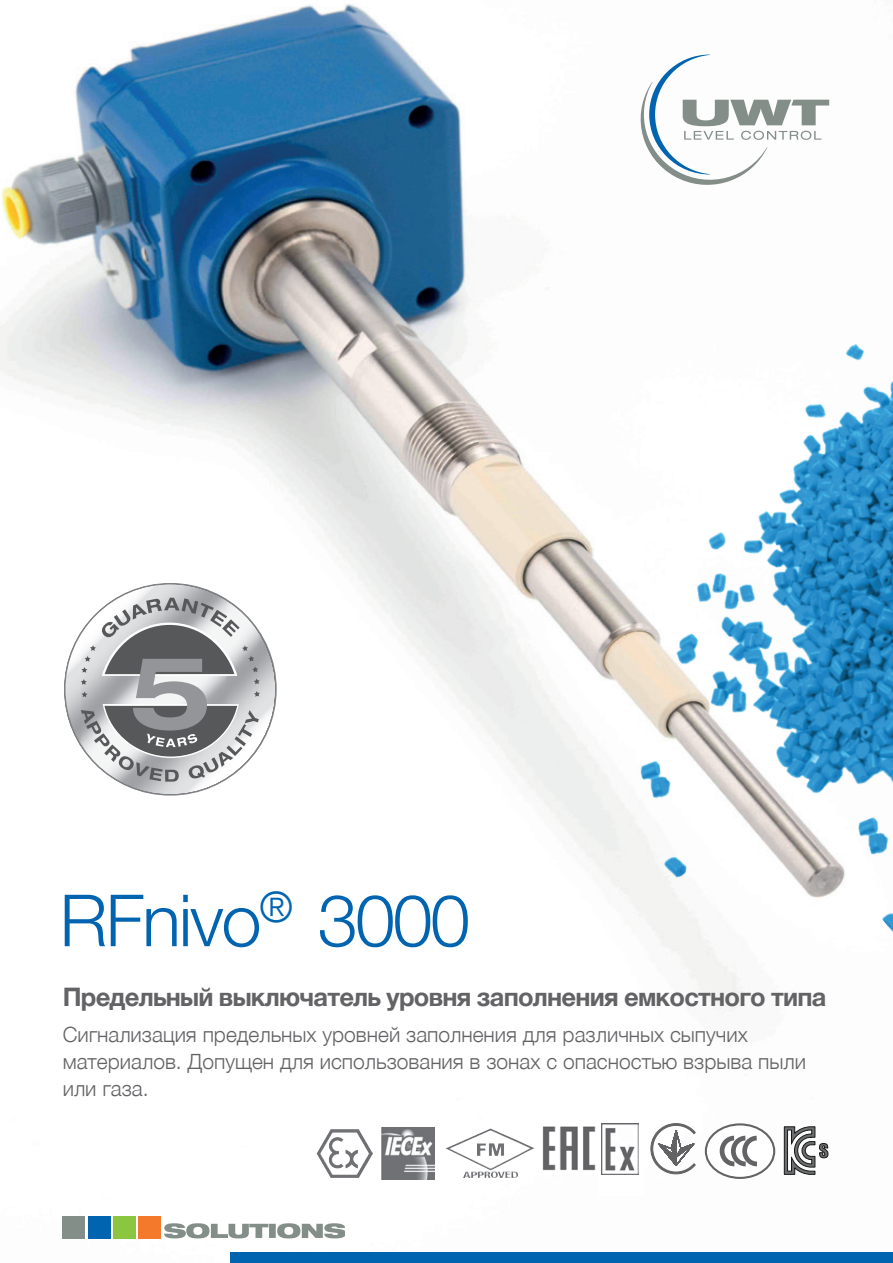
<style>
.page{position:relative;width:893px;height:1263px;background:#fff}
.page>*{position:absolute;margin:0;border:0;box-sizing:border-box;transform-origin:0 0}
.t1{font:300 72px "Helvetica Neue LT Com";letter-spacing:-.03em;color:#0164b0}
.t2{font:700 25.5px "Helvetica Neue LTCYR";letter-spacing:-.03em;color:#636366}
.t3{font:300 21px/27px "Helvetica Neue LTCYR";color:#636366}
</style>
<div class="page">
<img style="left:0;top:3px;width:830px;height:1236px">
<img style="left:588px;top:311px;width:305px;height:621px">
<img style="left:580px;top:731px;width:170px;height:183px">
<div style="left:63px;top:1216px;width:22px;height:22px;background:#848e89"></div>
<div style="left:88px;top:1216px;width:22px;height:22px;background:#0164b0"></div>
<div style="left:113px;top:1216px;width:23px;height:22px;background:#8bc640"></div>
<div style="left:139px;top:1216px;width:22px;height:22px;background:#f4792a"></div>
<svg style="left:164px;top:1223px;width:180px;height:15px"></svg>
<div style="left:230px;top:1252px;width:663px;height:11px;background:#0164b0"></div>
<svg style="left:631px;top:55px;width:198px;height:136px"></svg>
<img style="left:317px;top:1129px;width:14px;height:37px">
<img style="left:381px;top:1127px;width:53px;height:52px">
<img style="left:468px;top:1128px;width:22px;height:10px">
<img style="left:540px;top:1122px;width:58px;height:53px">
<svg style="left:598px;top:1119px;width:44px;height:76px"></svg>
<svg style="left:651px;top:1121px;width:44px;height:55px"></svg>
<svg style="left:784px;top:1126px;width:44px;height:49px"></svg>
<svg style="left:706px;top:1124px;width:68px;height:54px"></svg>
<div style="left:705px;top:1123px;width:70px;height:56px;border:2px solid #636366;border-radius:50%"></div>
<svg style="left:717px;top:1133px;width:45px;height:35px"></svg>
<div style="left:21px;top:572px;width:283px;height:276px;background:#fff"></div>
<svg style="left:64px;top:583px;width:212px;height:212px"></svg>
<p class="t1" style="left:60px;top:876px;width:412px">RFnivo<sup>®</sup> 3000</p>
<p class="t2" style="left:63px;top:983px;width:765px">Предельный выключатель уровня заполнения емкостного типа</p>
<p class="t3" style="left:63px;top:1021px;width:745px">Сигнализация предельных уровней заполнения для различных сыпучих материалов. Допущен для использования в зонах с опасностью взрыва пыли или газа.</p>
</div>
